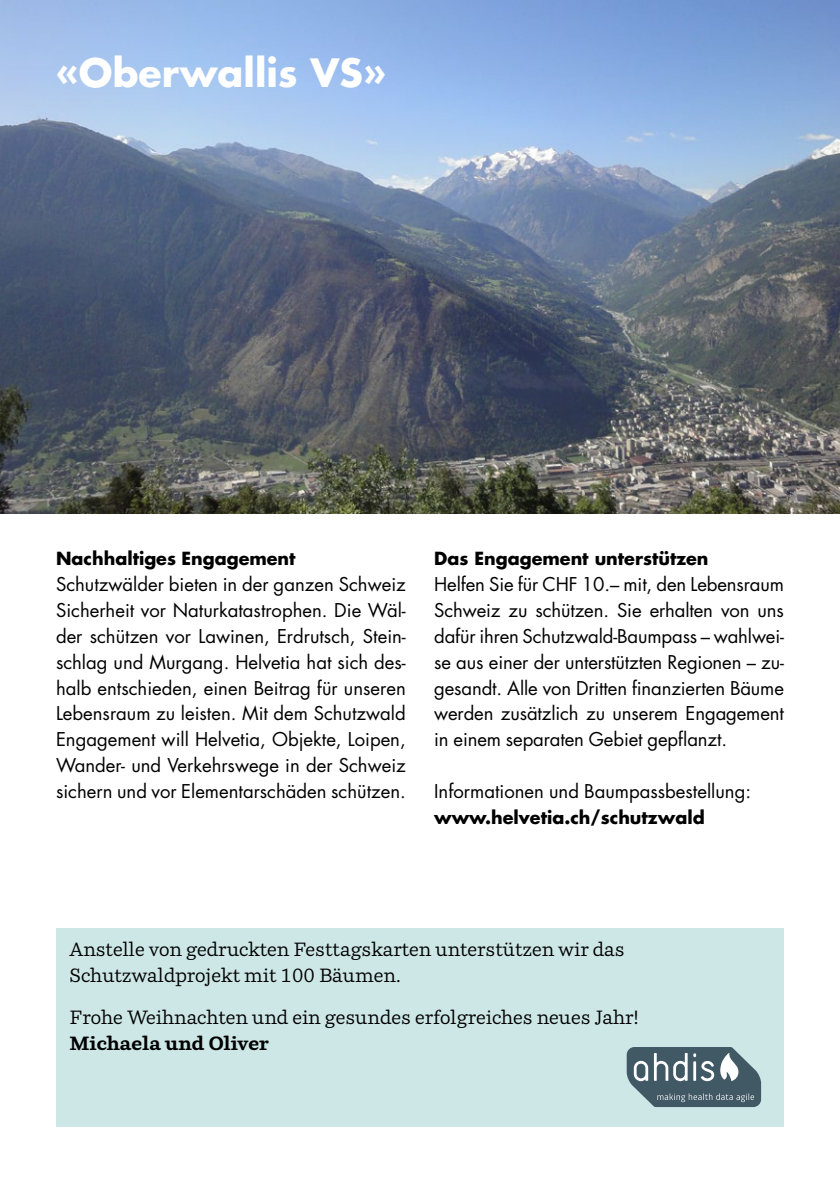
<style>
.page{position:relative;width:840px;height:1191px;background:#fff}
.page>*{position:absolute;margin:0;border:0;box-sizing:border-box;transform-origin:0 0}
.Headline_bold_18_22p{font:700 38px "Futura Std";color:#fff}
.t1{font:19px/26px "Parry Pro";color:#000}
.t2{font:700 19px "Parry Pro";color:#000}
.Copy_9_25_12_95_bloc{font:18.4px/25.8px "Futura Std";color:#000;text-align:justify}
.Subtitle_B_bold_8_8p{font:700 17.6px "Futura Std";color:#000}
.Copy_9_25_12_95_bloc-2{font:700 17.6px "Futura Std";color:#000}
</style>
<div class="page">
<img style="left:0;top:0;width:839px;height:513px">
<div style="left:56px;top:927px;width:727px;height:199px;background:#cde7e7"></div>
<svg style="left:626px;top:1047px;width:134px;height:60px;background:#697d87"></svg>
<p class="Headline_bold_18_22p" style="left:56px;top:48px;width:331px">«Oberwallis VS»</p>
<p class="Copy_9_25_12_95_bloc-2" style="left:56px;top:547px;width:241px">Nachhaltiges Engagement</p>
<p class="Copy_9_25_12_95_bloc" style="left:56px;top:571px;width:351px">Schutzwälder bieten in der ganzen Schweiz Sicherheit vor Naturkatastrophen. Die Wäl&shy;der schützen vor Lawinen, Erdrutsch, Stein&shy;schlag und Murgang. Helvetia hat sich des&shy;halb entschieden, einen Beitrag für unseren Lebensraum zu leisten. Mit dem Schutzwald Engagement will Helvetia, Objekte, Loipen, Wander- und Verkehrswege in der Schweiz sichern und vor Elementarschäden schützen.</p>
<p class="Subtitle_B_bold_8_8p" style="left:434px;top:547px;width:276px">Das Engagement unterstützen</p>
<p class="Copy_9_25_12_95_bloc" style="left:434px;top:571px;width:351px">Helfen Sie für CHF 10.– mit, den Lebensraum Schweiz zu schützen. Sie erhalten von uns dafür ihren Schutzwald-Baumpass – wahlwei&shy;se aus einer der unterstützten Regionen – zu&shy;gesandt. Alle von Dritten finanzierten Bäume werden zusätzlich zu unserem Engagement in einem separaten Gebiet gepflanzt.</p>
<p class="Copy_9_25_12_95_bloc" style="left:434px;top:778px;width:318px">Informationen und Baumpassbestellung:</p>
<p class="Subtitle_B_bold_8_8p" style="left:434px;top:806px;width:272px">www.helvetia.ch/schutzwald</p>
<p class="t1" style="left:69px;top:936px;width:556px">Anstelle von gedruckten Festtagskarten unterstützen wir das<br>Schutzwaldprojekt mit 100 Bäumen.</p>
<p class="t1" style="left:69px;top:1004px;width:570px">Frohe Weihnachten und ein gesundes erfolgreiches neues Jahr!</p>
<p class="t2" style="left:69px;top:1029px;width:201px">Michaela und Oliver</p>
</div>
